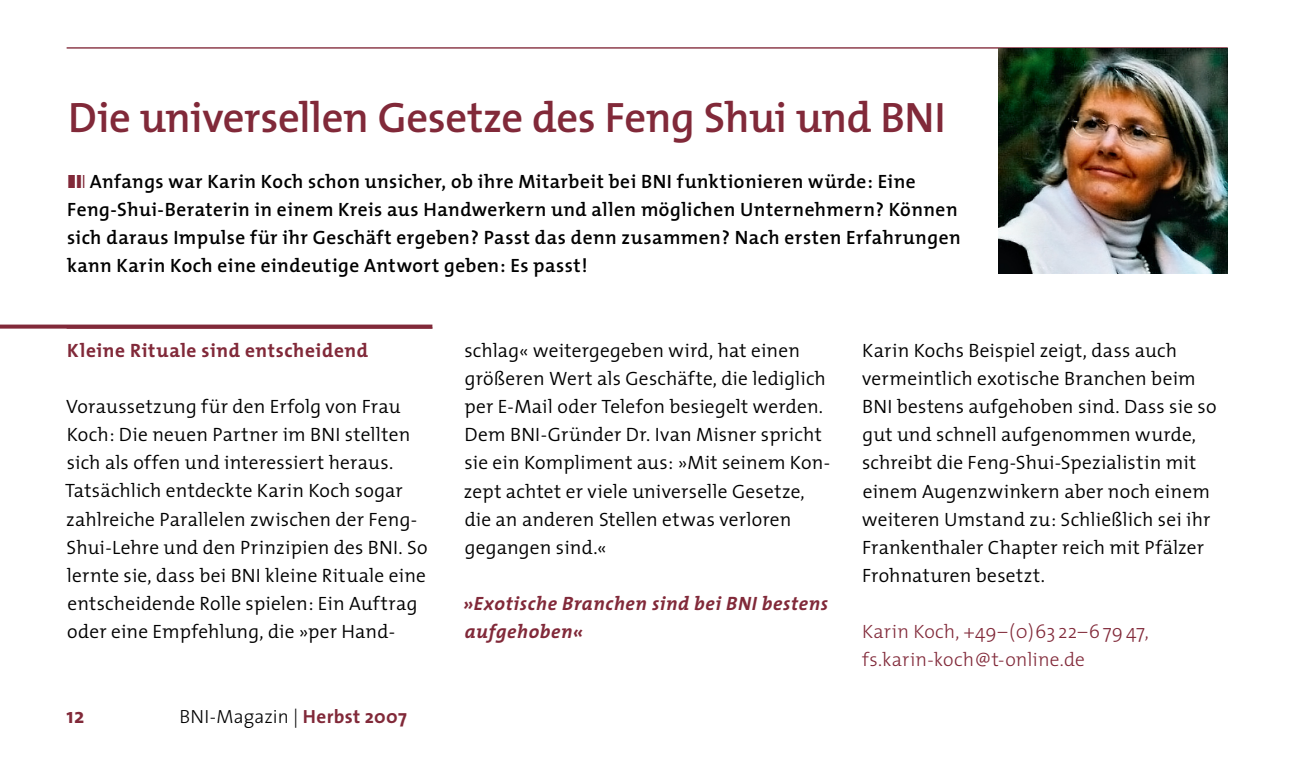
<style>
.page{position:relative;width:1314px;height:758px;background:#fff}
.page>*{position:absolute;margin:0;border:0;box-sizing:border-box;transform-origin:0 0}
.t1{font:600 42.75px "The Mix";letter-spacing:-.01em;color:#812939}
.t2{font:700 21.38px "The Sans";color:#812939}
.t3{font:300 19.35px/28.1px "The Mix";letter-spacing:.01em;color:#000}
.t4{font:600 19.35px/28.1px "The Mix";letter-spacing:.025em;color:#000}
.t5{font:300 19.35px/28.1px "The Mix";letter-spacing:.005em;color:#812939}
.t6{font:italic 700 19.35px/28.1px "The Mix";letter-spacing:.03em;color:#812939}
.t7{font:700 19.35px "The Mix";letter-spacing:.035em;color:#812939}
.t8{font:300 19.12px "The Sans";letter-spacing:.005em;color:#000}
.s1{color:#812939}
.s2{font-weight:700;color:#812939}
</style>
<div class="page">
<hr style="left:67px;top:47px;width:1160px;height:2px;background:#812939">
<img style="left:998px;top:49px;width:229px;height:225px">
<div style="left:0;top:324px;width:432px;height:5px;background:#812939"></div>
<h1 class="t1" style="left:68px;top:82px;width:879px">Die universellen Gesetze des Feng Shui und BNI</h1>
<p class="t4" style="left:67px;top:167px;width:895px"><span class="s1">❚❙❘</span> Anfangs war Karin Koch schon unsicher, ob ihre Mitarbeit bei BNI funktionieren würde: Eine Feng-Shui-Beraterin in einem Kreis aus Handwerkern und allen möglichen Unternehmern? Können sich daraus Impulse für ihr Geschäft ergeben? Passt das denn zusammen? Nach ersten Erfahrungen kann Karin Koch eine eindeutige Antwort geben: Es passt!</p>
<p class="t7" style="left:67px;top:334px;width:302px">Kleine Rituale sind entscheidend</p>
<p class="t3" style="left:65px;top:392px;width:364px">Voraussetzung für den Erfolg von Frau Koch: Die neuen Partner im BNI stellten sich als offen und interessiert heraus.<br>Tatsächlich entdeckte Karin Koch sogar zahlreiche Parallelen zwischen der Feng-Shui-Lehre und den Prinzipien des BNI. So lernte sie, dass bei BNI kleine Rituale eine entscheidende Rolle spielen: Ein Auftrag oder eine Empfehlung, die »per Hand-</p>
<p class="t2" style="left:67px;top:697px;width:19px">12</p>
<p class="t8" style="left:180px;top:700px;width:229px">BNI-Magazin | <span class="s2">Herbst 2007</span></p>
<p class="t3" style="left:464px;top:335px;width:368px">schlag« weitergegeben wird, hat einen größeren Wert als Geschäfte, die lediglich per E-Mail oder Telefon besiegelt werden.<br>Dem BNI-Gründer Dr. Ivan Misner spricht sie ein Kompliment aus: »Mit seinem Kon&shy;zept achtet er viele universelle Gesetze, die an anderen Stellen etwas verloren gegangen sind.«</p>
<p class="t6" style="left:463px;top:589px;width:366px">»Exotische Branchen sind bei BNI bestens aufgehoben«</p>
<p class="t3" style="left:862px;top:336px;width:356px">Karin Kochs Beispiel zeigt, dass auch vermeintlich exotische Branchen beim BNI bestens aufgehoben sind. Dass sie so gut und schnell aufgenommen wurde, schreibt die Feng-Shui-Spezialistin mit einem Augenzwinkern aber noch einem weiteren Umstand zu: Schließlich sei ihr Frankenthaler Chapter reich mit Pfälzer Frohnaturen besetzt.</p>
<p class="t5" style="left:862px;top:617px;width:288px">Karin Koch, +49–(0)63 22–67947, fs.karin-koch@t-online.de</p>
</div>
